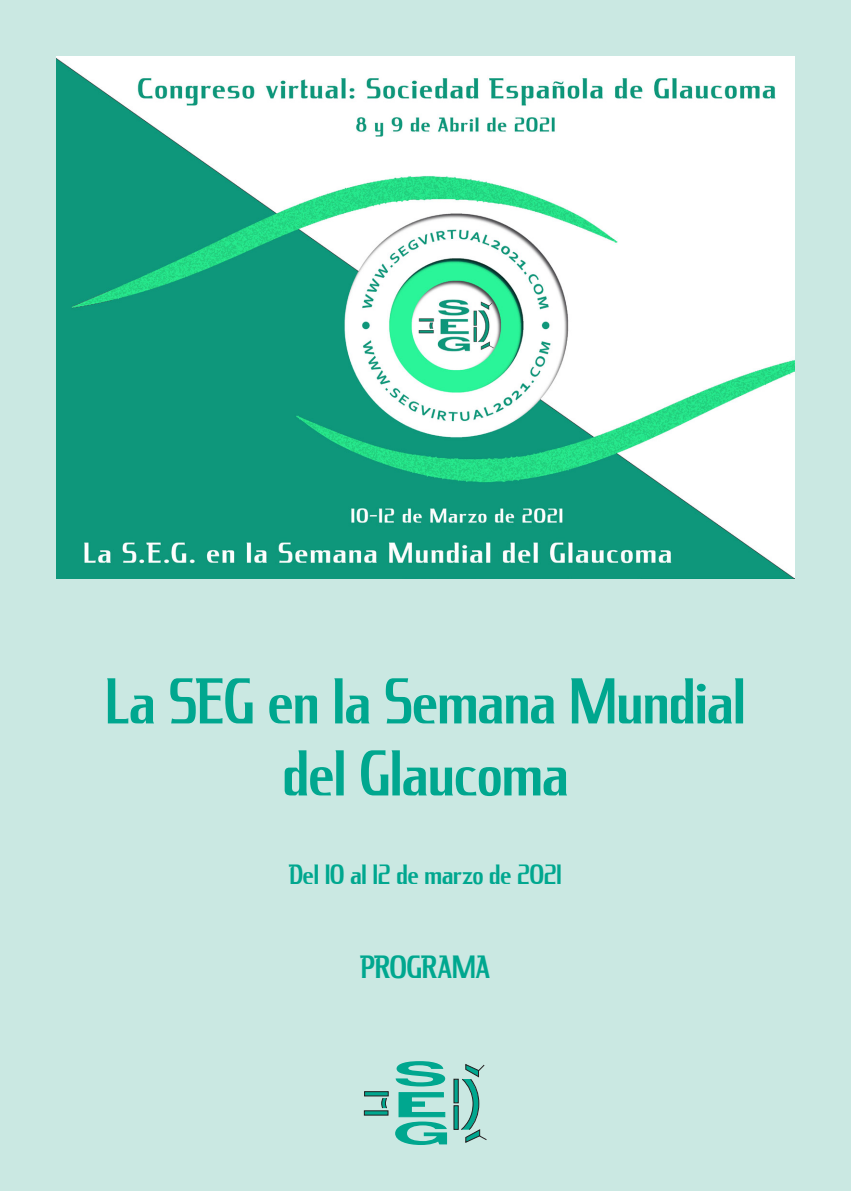
<style>
.page{position:relative;width:851px;height:1191px;background:#fff}
.page>*{position:absolute;margin:0;border:0;box-sizing:border-box;transform-origin:0 0}
.t1{font:60px/72px "King Richard";color:#00a78f;text-align:center}
.t2{font:30px "King Richard";color:#00a78f}
.t3{font:26px "King Richard";color:#00a78f}
</style>
<div class="page">
<div style="left:0;top:0;width:850px;height:1191px;background:#cae8e2"></div>
<svg style="left:453px;top:1105px;width:5px;height:24px"></svg>
<svg style="left:453px;top:1078px;width:5px;height:25px"></svg>
<svg style="left:364px;top:1091px;width:24px;height:5px"></svg>
<svg style="left:364px;top:1110px;width:24px;height:5px"></svg>
<svg style="left:395px;top:1061px;width:50px;height:25px"></svg>
<svg style="left:381px;top:1096px;width:6px;height:13px"></svg>
<svg style="left:395px;top:1092px;width:52px;height:53px"></svg>
<svg style="left:461px;top:1064px;width:26px;height:79px"></svg>
<img style="left:57px;top:57px;width:737px;height:521px">
<p class="t1" style="left:105px;top:667px;width:641px">La SEG en la Semana Mundial del Glaucoma</p>
<p class="t3" style="left:289px;top:860px;width:274px">Del 10 al 12 de marzo de 2021</p>
<p class="t2" style="left:360px;top:950px;width:131px">PROGRAMA</p>
</div>
